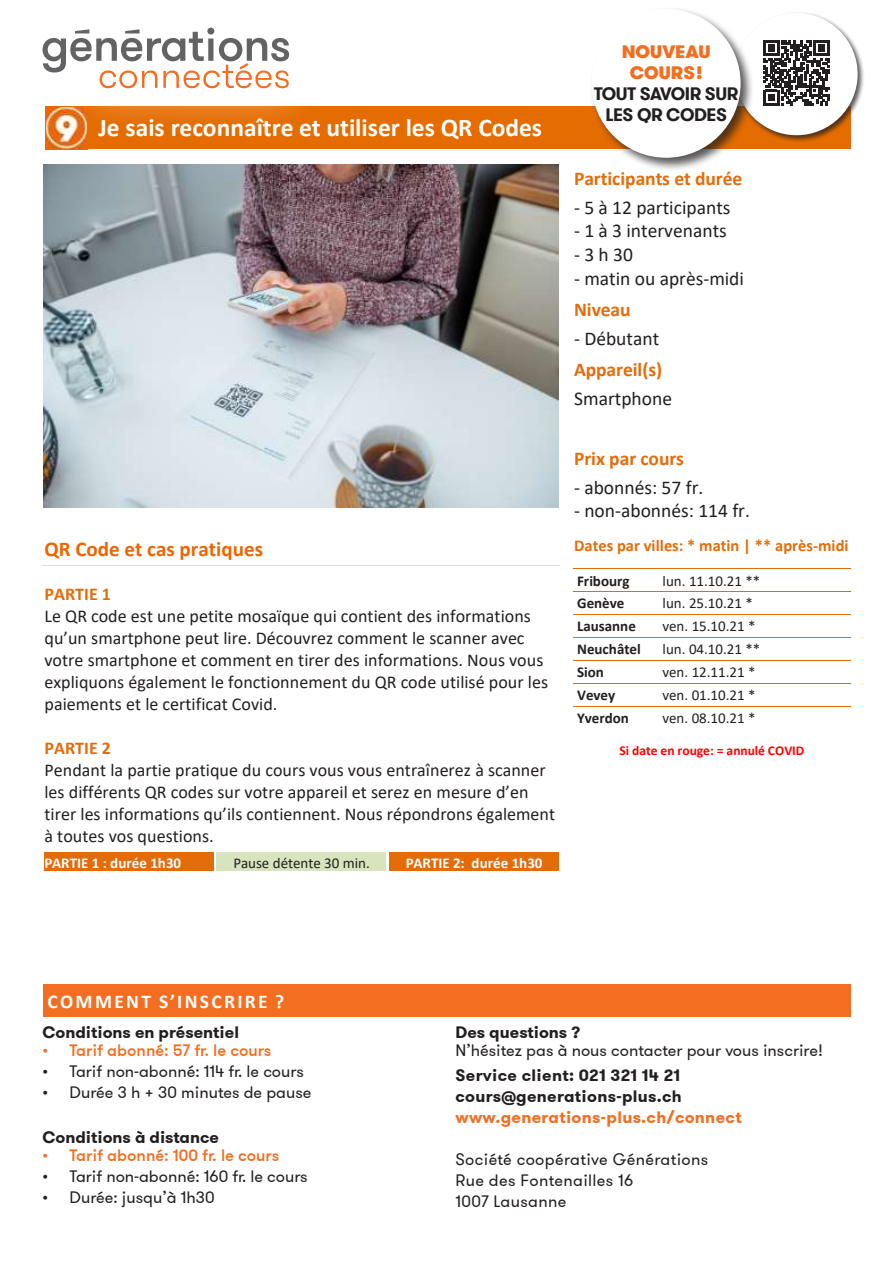
<style>
.page{position:relative;width:893px;height:1263px;background:#fff}
.page>*{position:absolute;margin:0;border:0;box-sizing:border-box;transform-origin:0 0}
.t1{font:700 25.5px "Calibri";color:#fff}
.t2{font:700 21px "Calibri";color:#ec6500}
.t3{font:19.5px "Calibri";color:#231f20}
.t4{font:700 19.5px "Calibri";letter-spacing:-.005em;color:#e46c0a}
.t5{font:700 19.5px "Calibri";letter-spacing:.12em;color:#fff}
.t6{font:18px/22px "Calibri";color:#231f20}
._03_Texte{font:700 18px/21px "GT Walsheim";letter-spacing:-.025em;color:#231f20;text-align:center}
.t7{font:16.5px "GT Walsheim";color:#231f20}
.t8{font:16.5px "GT Walsheim";letter-spacing:.02em;color:#231f20}
.t9{font:700 16.5px "GT Walsheim";color:#231f20}
.t10{font:500 16.5px "GT Walsheim";color:#f36e21}
.t11{font:700 16.5px "GT Walsheim";letter-spacing:.02em;color:#231f20}
.t12{font:700 16.5px "Calibri";color:#e46c0a}
.t13{font:700 16.5px "GT Walsheim";letter-spacing:.02em;color:#f36e21}
.t14{font:15px "Calibri";color:#231f20}
.t15{font:700 15px "Calibri";color:#231f20}
.t16{font:700 15px "Calibri";color:#fff}
.t17{font:700 13.5px "Calibri";letter-spacing:-.005em;color:#f00}
.s1{font-weight:700;color:#e36c09}
.s2{font-weight:900;color:#f36e21}
</style>
<div class="page">
<div style="left:85px;top:106px;width:765px;height:43px;background:#e46c00"></div>
<img style="left:46px;top:131px;width:41px;height:18px">
<hr style="left:45px;top:149px;width:43px;height:1px;background:#e46c00">
<hr style="left:45px;top:106px;width:1px;height:43px;background:#e46c00">
<img style="left:44px;top:165px;width:515px;height:343px">
<hr style="left:43px;top:565px;width:517px;height:1px;background:#dcdddf">
<div style="left:44px;top:852px;width:170px;height:18px;background:#e36c09"></div>
<div style="left:216px;top:852px;width:170px;height:18px;background:#d7e4bd"></div>
<div style="left:389px;top:852px;width:170px;height:18px;background:#e36c09"></div>
<hr style="left:573px;top:568px;width:277px;height:1px;background:#e46c0a">
<hr style="left:573px;top:591px;width:277px;height:1px;background:#e46c0a">
<hr style="left:573px;top:614px;width:277px;height:1px;background:#e46c0a">
<hr style="left:573px;top:637px;width:277px;height:1px;background:#e46c0a">
<hr style="left:573px;top:660px;width:277px;height:1px;background:#e46c0a">
<hr style="left:573px;top:683px;width:277px;height:1px;background:#e46c0a">
<hr style="left:573px;top:705px;width:277px;height:1px;background:#e46c0a">
<div style="left:1px;top:0;width:331px;height:131px;background:#fff;opacity:.75"></div>
<svg style="left:43px;top:28px;width:246px;height:60px"></svg>
<div style="left:734px;top:11px;width:131px;height:131px;background:#231f20;opacity:.75"></div>
<div style="left:739px;top:17px;width:115px;height:114px;background:#fff;border-radius:50%"></div>
<div style="left:735px;top:13px;width:123px;height:122px;border:8px solid #fff;border-radius:50%"></div>
<div style="left:589px;top:7px;width:166px;height:165px;background:#231f20;opacity:.75"></div>
<div style="left:592px;top:9px;width:149px;height:149px;background:#fff;border-radius:50%"></div>
<svg style="left:763px;top:40px;width:67px;height:66px"></svg>
<div style="left:43px;top:984px;width:808px;height:33px;background:#f36e21"></div>
<p class="t1" style="left:99px;top:110px;width:445px">Je sais reconnaître et utiliser les QR Codes</p>
<p class="t2" style="left:45px;top:534px;width:220px">QR Code et cas pratiques</p>
<p class="t6" style="left:45px;top:583px;width:505px"><span class="s1">PARTIE 1<br></span>Le QR code est une petite mosaïque qui contient des informations qu’un smartphone peut lire. Découvrez comment le scanner avec votre smartphone et comment en tirer des informations. Nous vous expliquons également le fonctionnement du QR code utilisé pour les paiements et le certificat Covid.</p>
<p class="t6" style="left:45px;top:737px;width:512px"><span class="s1">PARTIE 2<br></span>Pendant la partie pratique du cours vous vous entraînerez à scanner les différents QR codes sur votre appareil et serez en mesure d’en tirer les informations qu’ils contiennent. Nous répondrons également à toutes vos questions.</p>
<p class="t16" style="left:44px;top:852px;width:138px">PARTIE 1 : durée 1h30</p>
<p class="t14" style="left:233px;top:852px;width:138px">Pause détente 30 min.</p>
<p class="t16" style="left:406px;top:852px;width:138px">PARTIE 2: durée 1h30</p>
<p class="_03_Texte" style="left:594px;top:42px;width:146px"><span class="s2">NOUVEAU<br>COURS !<br></span>TOUT SAVOIR SUR<br>LES QR CODES</p>
<p class="t4" style="left:574px;top:164px;width:170px">Participants et durée</p>
<p class="t3" style="left:574px;top:194px;width:158px">- 5 à 12 participants</p>
<p class="t3" style="left:574px;top:217px;width:154px">- 1 à 3 intervenants</p>
<p class="t3" style="left:574px;top:241px;width:60px">- 3 h 30</p>
<p class="t3" style="left:574px;top:265px;width:171px">- matin ou après-midi</p>
<p class="t4" style="left:574px;top:296px;width:58px">Niveau</p>
<p class="t3" style="left:574px;top:325px;width:86px">- Débutant</p>
<p class="t4" style="left:574px;top:356px;width:90px">Appareil(s)</p>
<p class="t3" style="left:574px;top:385px;width:99px">Smartphone</p>
<p class="t4" style="left:574px;top:444px;width:111px">Prix par cours</p>
<p class="t3" style="left:574px;top:474px;width:131px">- abonnés: 57 fr.</p>
<p class="t3" style="left:574px;top:497px;width:177px">- non-abonnés: 114 fr.</p>
<p class="t12" style="left:574px;top:534px;width:276px">Dates par villes: * matin | ** après-midi</p>
<p class="t15" style="left:577px;top:570px;width:54px">Fribourg</p>
<p class="t14" style="left:663px;top:570px;width:99px">lun. 11.10.21 **</p>
<p class="t15" style="left:577px;top:593px;width:49px">Genève</p>
<p class="t14" style="left:663px;top:593px;width:92px">lun. 25.10.21 *</p>
<p class="t15" style="left:577px;top:616px;width:60px">Lausanne</p>
<p class="t14" style="left:663px;top:616px;width:94px">ven. 15.10.21 *</p>
<p class="t15" style="left:577px;top:639px;width:65px">Neuchâtel</p>
<p class="t14" style="left:663px;top:639px;width:99px">lun. 04.10.21 **</p>
<p class="t15" style="left:577px;top:661px;width:28px">Sion</p>
<p class="t14" style="left:663px;top:662px;width:94px">ven. 12.11.21 *</p>
<p class="t15" style="left:577px;top:685px;width:40px">Vevey</p>
<p class="t14" style="left:663px;top:685px;width:94px">ven. 01.10.21 *</p>
<p class="t15" style="left:577px;top:707px;width:53px">Yverdon</p>
<p class="t14" style="left:663px;top:708px;width:94px">ven. 08.10.21 *</p>
<p class="t17" style="left:620px;top:741px;width:186px">Si date en rouge: = annulé COVID</p>
<p class="t5" style="left:48px;top:988px;width:238px">COMMENT S’INSCRIRE ?</p>
<p class="t9" style="left:43px;top:1021px;width:198px">Conditions en présentiel</p>
<p class="t10" style="left:43px;top:1039px;width:230px">• Tarif abonné: 57 fr. le cours</p>
<p class="t7" style="left:43px;top:1061px;width:263px">• Tarif non-abonné: 114 fr. le cours</p>
<p class="t7" style="left:43px;top:1082px;width:271px">• Durée 3 h + 30 minutes de pause</p>
<p class="t9" style="left:43px;top:1126px;width:178px">Conditions à distance</p>
<p class="t10" style="left:43px;top:1144px;width:238px">• Tarif abonné: 100 fr. le cours</p>
<p class="t7" style="left:43px;top:1166px;width:267px">• Tarif non-abonné: 160 fr. le cours</p>
<p class="t7" style="left:43px;top:1187px;width:174px">• Durée: jusqu’à 1h30</p>
<p class="t9" style="left:455px;top:1021px;width:126px">Des questions ?</p>
<p class="t7" style="left:455px;top:1040px;width:369px">N’hésitez pas à nous contacter pour vous inscrire!</p>
<p class="t11" style="left:455px;top:1065px;width:226px">Service client: 021 321 14 21</p>
<p class="t11" style="left:455px;top:1086px;width:228px">cours@generations-plus.ch</p>
<p class="t13" style="left:455px;top:1107px;width:288px">www.generations-plus.ch/connect</p>
<p class="t8" style="left:455px;top:1149px;width:254px">Société coopérative Générations</p>
<p class="t8" style="left:455px;top:1170px;width:179px">Rue des Fontenailles 16</p>
<p class="t8" style="left:455px;top:1191px;width:112px">1007 Lausanne</p>
</div>
